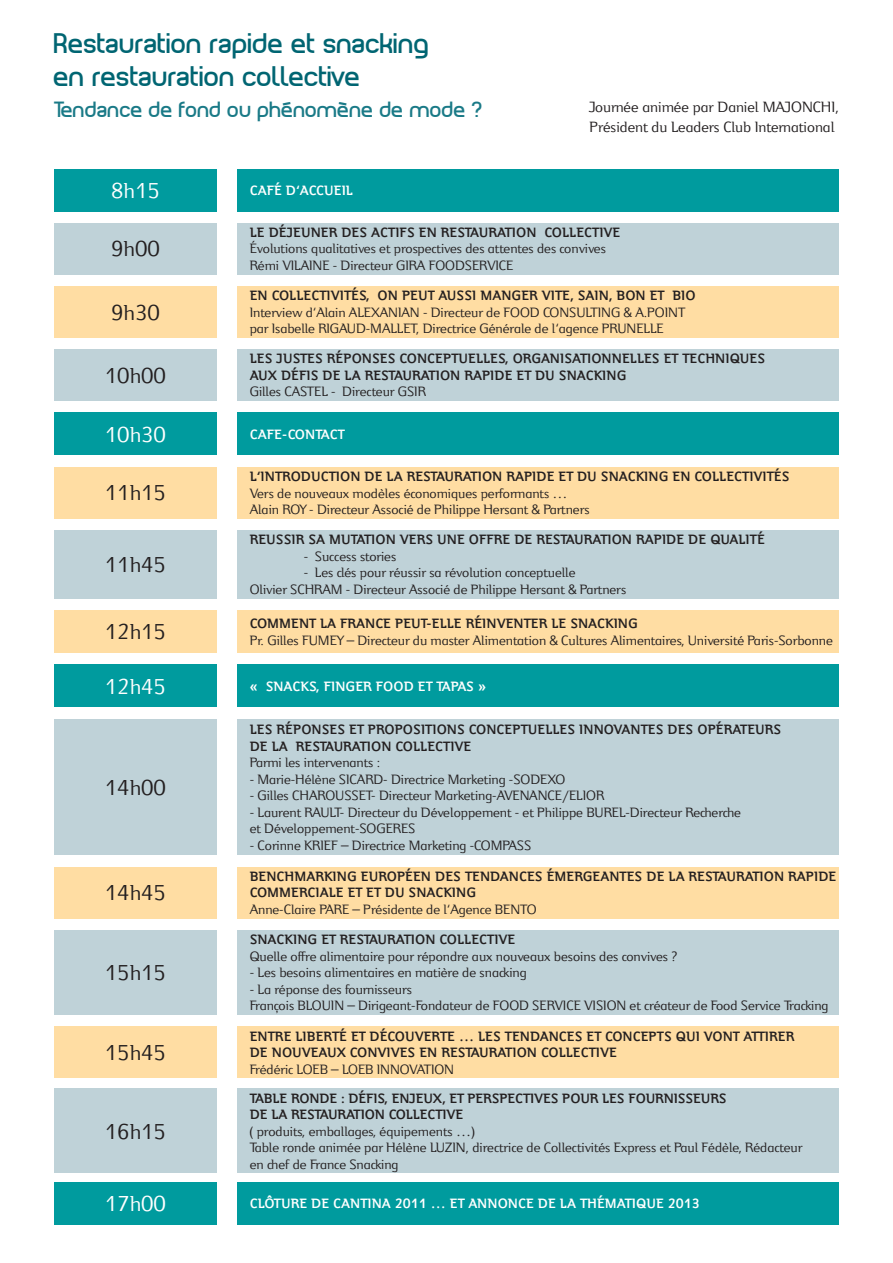
<style>
.page{position:relative;width:893px;height:1263px;background:#fff}
.page>*{position:absolute;margin:0;border:0;box-sizing:border-box;transform-origin:0 0}
.t1{font:27px/32.4px "Planet Estyle";color:#006572}
.t2{font:24px "Jeunesse Std";color:#231f20}
.t3{font:24px "Jeunesse Std";color:#fff}
.t4{font:21px "Planet Estyle";color:#1a7a87}
.t5{font:16.5px/19.8px "Jeunesse Std";color:#231f20}
.t6{font:15px/16.5px "Jeunesse Std";color:#231f20}
.t7{font:700 15px/16.5px "Jeunesse Std";color:#231f20}
.t8{font:700 15px "Jeunesse Std";color:#fff}
</style>
<div class="page">
<div style="left:54px;top:169px;width:163px;height:42px;background:#009b9e"></div>
<div style="left:237px;top:169px;width:602px;height:42px;background:#009b9e"></div>
<div style="left:54px;top:223px;width:163px;height:51px;background:#bfd2d8"></div>
<div style="left:237px;top:223px;width:602px;height:51px;background:#bfd2d8"></div>
<div style="left:54px;top:286px;width:163px;height:51px;background:#ffdda3"></div>
<div style="left:237px;top:286px;width:602px;height:51px;background:#ffdda3"></div>
<div style="left:54px;top:349px;width:163px;height:51px;background:#bfd2d8"></div>
<div style="left:237px;top:349px;width:602px;height:51px;background:#bfd2d8"></div>
<div style="left:54px;top:413px;width:163px;height:42px;background:#009b9e"></div>
<div style="left:237px;top:413px;width:602px;height:42px;background:#009b9e"></div>
<div style="left:54px;top:467px;width:163px;height:51px;background:#ffdda3"></div>
<div style="left:237px;top:467px;width:602px;height:51px;background:#ffdda3"></div>
<div style="left:54px;top:530px;width:163px;height:68px;background:#bfd2d8"></div>
<div style="left:237px;top:530px;width:602px;height:68px;background:#bfd2d8"></div>
<div style="left:54px;top:610px;width:163px;height:43px;background:#ffdda3"></div>
<div style="left:237px;top:610px;width:602px;height:43px;background:#ffdda3"></div>
<div style="left:54px;top:665px;width:163px;height:42px;background:#009b9e"></div>
<div style="left:237px;top:665px;width:602px;height:42px;background:#009b9e"></div>
<div style="left:54px;top:719px;width:163px;height:136px;background:#bfd2d8"></div>
<div style="left:237px;top:719px;width:602px;height:136px;background:#bfd2d8"></div>
<div style="left:54px;top:867px;width:163px;height:51px;background:#ffdda3"></div>
<div style="left:237px;top:867px;width:602px;height:51px;background:#ffdda3"></div>
<div style="left:54px;top:930px;width:163px;height:85px;background:#bfd2d8"></div>
<div style="left:237px;top:930px;width:602px;height:85px;background:#bfd2d8"></div>
<div style="left:54px;top:1027px;width:163px;height:51px;background:#ffdda3"></div>
<div style="left:237px;top:1027px;width:602px;height:51px;background:#ffdda3"></div>
<div style="left:54px;top:1088px;width:163px;height:85px;background:#bfd2d8"></div>
<div style="left:237px;top:1088px;width:602px;height:85px;background:#bfd2d8"></div>
<div style="left:54px;top:1182px;width:163px;height:43px;background:#009b9e"></div>
<div style="left:237px;top:1182px;width:602px;height:43px;background:#009b9e"></div>
<h1 class="t1" style="left:54px;top:28px;width:377px">Restauration rapide et snacking en restauration collective</h1>
<h3 class="t4" style="left:54px;top:96px;width:430px">Tendance de fond ou phénomène de mode ?</h3>
<p class="t5" style="left:590px;top:97px;width:251px">Journée animée par Daniel MAJONCHI,<br>Président du Leaders Club International</p>
<h2 class="t3" style="left:111px;top:177px;width:50px">8h15</h2>
<p class="t8" style="left:250px;top:182px;width:105px">CAFÉ D’ACCUEIL</p>
<h2 class="t2" style="left:111px;top:236px;width:50px">9h00</h2>
<h2 class="t2" style="left:111px;top:299px;width:50px">9h30</h2>
<h2 class="t2" style="left:105px;top:362px;width:62px">10h00</h2>
<p class="t7" style="left:250px;top:224px;width:372px">LE DÉJEUNER DES ACTIFS EN RESTAURATION COLLECTIVE</p>
<p class="t6" style="left:250px;top:241px;width:358px">Évolutions qualitatives et prospectives des attentes des convives<br>Rémi VILAINE - Directeur GIRA FOODSERVICE</p>
<p class="t7" style="left:250px;top:287px;width:447px">EN COLLECTIVITÉS, ON PEUT AUSSI MANGER VITE, SAIN, BON ET BIO</p>
<p class="t6" style="left:250px;top:304px;width:437px">Interview d’Alain ALEXANIAN - Directeur de FOOD CONSULTING &amp; A.POINT par Isabelle RIGAUD-MALLET, Directrice Générale de l’agence PRUNELLE</p>
<p class="t7" style="left:250px;top:351px;width:517px">LES JUSTES RÉPONSES CONCEPTUELLES, ORGANISATIONNELLES ET TECHNIQUES<br>AUX DÉFIS DE LA RESTAURATION RAPIDE ET DU SNACKING</p>
<p class="t6" style="left:250px;top:383px;width:178px">Gilles CASTEL - Directeur GSIR</p>
<h2 class="t3" style="left:105px;top:421px;width:62px">10h30</h2>
<p class="t8" style="left:250px;top:425px;width:97px">CAFE-CONTACT</p>
<h2 class="t2" style="left:105px;top:480px;width:62px">11h15</h2>
<h2 class="t2" style="left:105px;top:551px;width:62px">11h45</h2>
<h2 class="t2" style="left:105px;top:619px;width:62px">12h15</h2>
<p class="t7" style="left:250px;top:468px;width:541px">L’INTRODUCTION DE LA RESTAURATION RAPIDE ET DU SNACKING EN COLLECTIVITÉS</p>
<p class="t6" style="left:250px;top:485px;width:341px">Vers de nouveaux modèles économiques performants …<br>Alain ROY - Directeur Associé de Philippe Hersant &amp; Partners</p>
<p class="t7" style="left:250px;top:531px;width:517px">REUSSIR SA MUTATION VERS UNE OFFRE DE RESTAURATION RAPIDE DE QUALITÉ</p>
<p class="t6" style="left:304px;top:548px;width:94px">- Success stories</p>
<p class="t6" style="left:250px;top:564px;width:378px;text-align:center">- Les clés pour réussir sa révolution conceptuelle<br>Olivier SCHRAM - Directeur Associé de Philippe Hersant &amp; Partners</p>
<p class="t7" style="left:250px;top:615px;width:390px">COMMENT LA FRANCE PEUT-ELLE RÉINVENTER LE SNACKING</p>
<p class="t6" style="left:250px;top:632px;width:585px">Pr. Gilles FUMEY – Directeur du master Alimentation &amp; Cultures Alimentaires, Université Paris-Sorbonne</p>
<h2 class="t3" style="left:105px;top:673px;width:62px">12h45</h2>
<p class="t8" style="left:250px;top:677px;width:238px">« SNACKS, FINGER FOOD ET TAPAS »</p>
<h2 class="t2" style="left:105px;top:774px;width:62px">14h00</h2>
<h2 class="t2" style="left:105px;top:880px;width:62px">14h45</h2>
<h2 class="t2" style="left:105px;top:960px;width:62px">15h15</h2>
<h2 class="t2" style="left:105px;top:1039px;width:62px">15h45</h2>
<h2 class="t2" style="left:105px;top:1118px;width:62px">16h15</h2>
<p class="t7" style="left:250px;top:721px;width:533px">LES RÉPONSES ET PROPOSITIONS CONCEPTUELLES INNOVANTES DES OPÉRATEURS<br>DE LA RESTAURATION COLLECTIVE</p>
<p class="t6" style="left:250px;top:754px;width:132px">Parmi les intervenants :</p>
<p class="t6" style="left:250px;top:771px;width:317px">- Marie-Hélène SICARD- Directrice Marketing -SODEXO</p>
<p class="t6" style="left:250px;top:787px;width:356px">- Gilles CHAROUSSET- Directeur Marketing-AVENANCE/ELIOR</p>
<p class="t6" style="left:250px;top:804px;width:493px">- Laurent RAULT- Directeur du Développement - et Philippe BUREL-Directeur Recherche et Développement-SOGERES</p>
<p class="t6" style="left:250px;top:837px;width:283px">- Corinne KRIEF – Directrice Marketing -COMPASS</p>
<p class="t7" style="left:250px;top:868px;width:588px">BENCHMARKING EUROPÉEN DES TENDANCES ÉMERGEANTES DE LA RESTAURATION RAPIDE<br>COMMERCIALE ET ET DU SNACKING</p>
<p class="t6" style="left:250px;top:901px;width:288px">Anne-Claire PARE – Présidente de l’Agence BENTO</p>
<p class="t7" style="left:250px;top:931px;width:267px">SNACKING ET RESTAURATION COLLECTIVE</p>
<p class="t6" style="left:250px;top:948px;width:429px">Quelle offre alimentaire pour répondre aux nouveaux besoins des convives ?</p>
<p class="t6" style="left:250px;top:964px;width:278px">- Les besoins alimentaires en matière de snacking</p>
<p class="t6" style="left:250px;top:981px;width:580px">- La réponse des fournisseurs<br>François BLOUIN – Dirigeant-Fondateur de FOOD SERVICE VISION et créateur de Food Service Tracking</p>
<p class="t7" style="left:250px;top:1028px;width:546px">ENTRE LIBERTÉ ET DÉCOUVERTE … LES TENDANCES ET CONCEPTS QUI VONT ATTIRER<br>DE NOUVEAUX CONVIVES EN RESTAURATION COLLECTIVE</p>
<p class="t6" style="left:250px;top:1061px;width:206px">Frédéric LOEB – LOEB INNOVATION</p>
<p class="t7" style="left:250px;top:1090px;width:478px;text-indent:91px">: DÉFIS, ENJEUX, ET PERSPECTIVES POUR LES FOURNISSEURS<br>DE LA RESTAURATION COLLECTIVE</p>
<p class="t6" style="left:250px;top:1123px;width:554px">( produits, emballages, équipements …)<br>Table ronde animée par Hélène LUZIN, directrice de Collectivités Express et Paul Fédèle, Rédacteur en chef de France Snacking</p>
<p class="t7" style="left:250px;top:1090px;width:9px">TABLE</p>
<p class="t7" style="left:291px;top:1090px;width:12px">RONDE</p>
<h2 class="t3" style="left:105px;top:1191px;width:62px">17h00</h2>
<p class="t8" style="left:250px;top:1195px;width:452px">CLÔTURE DE CANTINA 2011 … ET ANNONCE DE LA THÉMATIQUE 2013</p>
</div>
